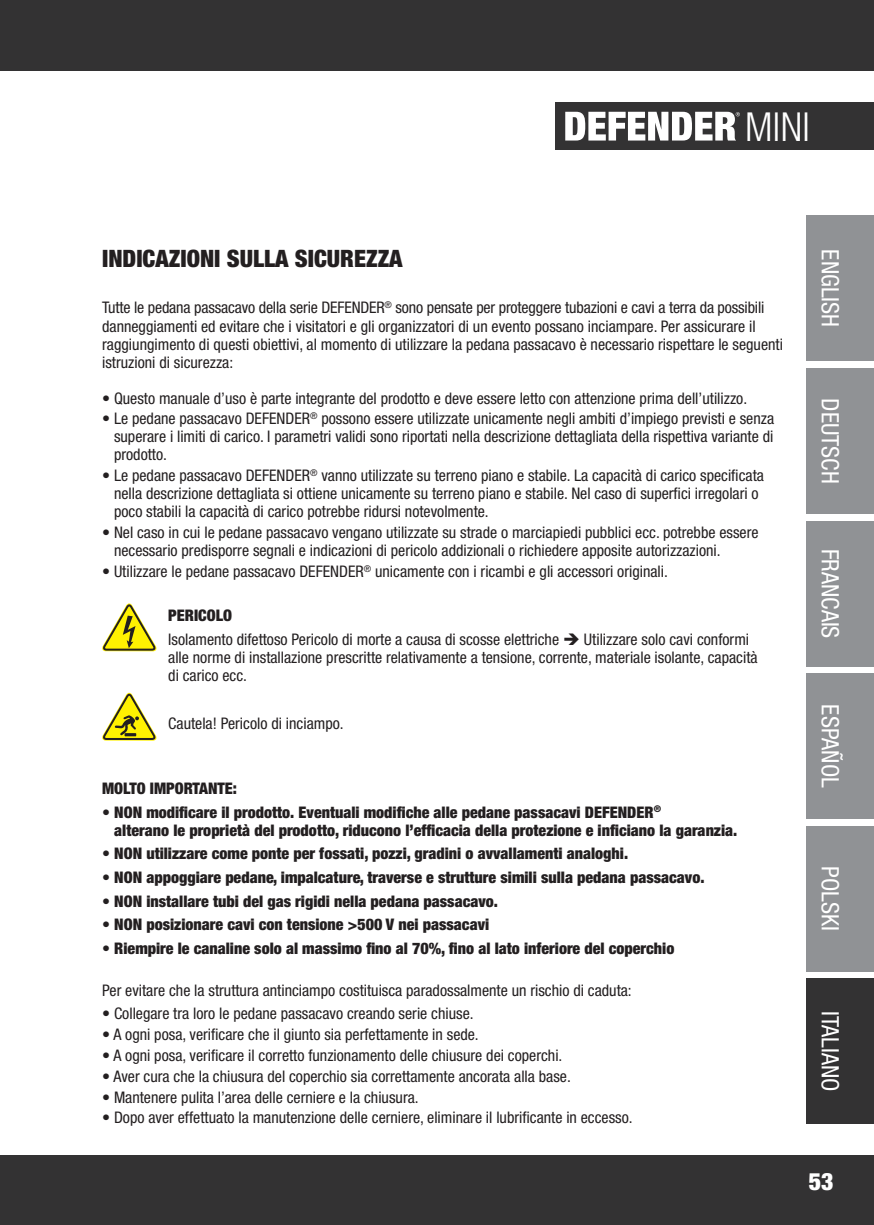
<style>
.page{position:relative;width:874px;height:1225px;background:#fff}
.page>*{position:absolute;margin:0;border:0;box-sizing:border-box;transform-origin:0 0}
.t1{font:300 condensed 40px "Helvetica Neue LT Pro";color:#fff}
.t2{font:condensed 24px "Helvetica Neue LT Std";color:#fff}
.t3{font:900 condensed 24px "Helvetica Neue LT Pro";color:#231f20}
.t4{font:900 condensed 24px "Helvetica Neue LT Std";color:#fff}
.t5{font:condensed 16px/18px "Helvetica Neue LT Pro";color:#231f20}
.t6{font:900 condensed 16px/18px "Helvetica Neue LT Pro";color:#231f20}
.s1{font-weight:900}
</style>
<div class="page">
<div style="left:0;top:1155px;width:873px;height:70px;background:#333233"></div>
<div style="left:0;top:0;width:873px;height:71px;background:#333233"></div>
<div style="left:806px;top:215px;width:67px;height:146px;background:#909295"></div>
<div style="left:806px;top:368px;width:67px;height:146px;background:#909295"></div>
<div style="left:806px;top:521px;width:67px;height:145px;background:#909295"></div>
<div style="left:806px;top:673px;width:67px;height:146px;background:#909295"></div>
<div style="left:806px;top:826px;width:67px;height:145px;background:#909295"></div>
<div style="left:806px;top:978px;width:67px;height:146px;background:#333233"></div>
<div style="left:554px;top:102px;width:319px;height:47px;background:#333233"></div>
<svg style="left:565px;top:112px;width:174px;height:28px"></svg>
<svg style="left:102px;top:603px;width:55px;height:49px"></svg>
<svg style="left:102px;top:692px;width:55px;height:49px"></svg>
<h1 class="t1" style="left:744px;top:104px;width:66px">MINI</h1>
<h2 class="t3" style="left:102px;top:244px;width:302px">INDICAZIONI SULLA SICUREZZA</h2>
<p class="t5" style="left:102px;top:299px;width:682px">Tutte le pedana passacavo della serie DEFENDER<sup>®</sup> sono pensate per proteggere tubazioni e cavi a terra da possibili danneggiamenti ed evitare che i visitatori e gli organizzatori di un evento possano inciampare. Per assicurare il raggiungimento di questi obiettivi, al momento di utilizzare la pedana passacavo è necessario rispettare le seguenti istruzioni di sicurezza:</p>
<p class="t5" style="left:102px;top:389px;width:646px">• Questo manuale d’uso è parte integrante del prodotto e deve essere letto con attenzione prima dell’utilizzo.</p>
<p class="t5" style="left:114px;top:409px;width:661px;text-align:justify;text-indent:-12px">• Le pedane passacavo DEFENDER<sup>®</sup> possono essere utilizzate unicamente negli ambiti d’impiego previsti e senza superare i limiti di carico. I parametri validi sono riportati nella descrizione dettagliata della rispettiva variante di prodotto.</p>
<p class="t5" style="left:114px;top:466px;width:651px;text-indent:-12px">• Le pedane passacavo DEFENDER<sup>®</sup> vanno utilizzate su terreno piano e stabile. La capacità di carico specificata nella descrizione dettagliata si ottiene unicamente su terreno piano e stabile. Nel caso di superfici irregolari o poco stabili la capacità di carico potrebbe ridursi notevolmente.</p>
<p class="t5" style="left:114px;top:523px;width:645px;text-indent:-12px">• Nel caso in cui le pedane passacavo vengano utilizzate su strade o marciapiedi pubblici ecc. potrebbe essere necessario predisporre segnali e indicazioni di pericolo addizionali o richiedere apposite autorizzazioni.</p>
<p class="t5" style="left:102px;top:562px;width:567px">• Utilizzare le pedane passacavo DEFENDER<sup>®</sup> unicamente con i ricambi e gli accessori originali.</p>
<p class="t5" style="left:168px;top:604px;width:582px;line-height:23.6px"><span class="s1">PERICOLO<br></span>Isolamento difettoso Pericolo di morte a causa di scosse elettriche ➔ Utilizzare solo cavi conformi</p>
<p class="t5" style="left:168px;top:648px;width:590px">alle norme di installazione prescritte relativamente a tensione, corrente, materiale isolante, capacità di carico ecc.</p>
<p class="t5" style="left:168px;top:713px;width:177px">Cautela! Pericolo di inciampo.</p>
<p class="t6" style="left:102px;top:779px;width:136px">MOLTO IMPORTANTE:</p>
<p class="t6" style="left:114px;top:802px;width:624px;text-indent:-12px">• NON modificare il prodotto. Eventuali modifiche alle pedane passacavi DEFENDER<sup>®<br></sup>alterano le proprietà del prodotto, riducono l’efficacia della protezione e inficiano la garanzia.</p>
<p class="t6" style="left:102px;top:844px;width:527px">• NON utilizzare come ponte per fossati, pozzi, gradini o avvallamenti analoghi.</p>
<p class="t6" style="left:102px;top:868px;width:603px">• NON appoggiare pedane, impalcature, traverse e strutture simili sulla pedana passacavo.</p>
<p class="t6" style="left:102px;top:891px;width:397px">• NON installare tubi del gas rigidi nella pedana passacavo.</p>
<p class="t6" style="left:102px;top:915px;width:388px">• NON posizionare cavi con tensione &gt;500 V nei passacavi</p>
<p class="t6" style="left:102px;top:939px;width:573px">• Riempire le canaline solo al massimo fino al 70%, fino al lato inferiore del coperchio</p>
<p class="t5" style="left:102px;top:980px;width:531px">Per evitare che la struttura antinciampo costituisca paradossalmente un rischio di caduta:</p>
<p class="t5" style="left:102px;top:1004px;width:373px">• Collegare tra loro le pedane passacavo creando serie chiuse.</p>
<p class="t5" style="left:102px;top:1025px;width:378px">• A ogni posa, verificare che il giunto sia perfettamente in sede.</p>
<p class="t5" style="left:102px;top:1046px;width:461px">• A ogni posa, verificare il corretto funzionamento delle chiusure dei coperchi.</p>
<p class="t5" style="left:102px;top:1067px;width:470px">• Aver cura che la chiusura del coperchio sia correttamente ancorata alla base.</p>
<p class="t5" style="left:102px;top:1087px;width:318px">• Mantenere pulita l’area delle cerniere e la chiusura.</p>
<p class="t5" style="left:102px;top:1108px;width:532px">• Dopo aver effettuato la manutenzione delle cerniere, eliminare il lubrificante in eccesso.</p>
<h2 class="t2" style="left:843px;top:249px;width:79px;rotate:90deg">ENGLISH</h2>
<h2 class="t2" style="left:843px;top:398px;width:87px;rotate:90deg">DEUTSCH</h2>
<h2 class="t2" style="left:843px;top:548px;width:91px;rotate:90deg">FRANCAIS</h2>
<h2 class="t2" style="left:843px;top:704px;width:85px;rotate:90deg">ESPAÑOL</h2>
<h2 class="t2" style="left:843px;top:866px;width:66px;rotate:90deg">POLSKI</h2>
<h2 class="t2" style="left:843px;top:1010px;width:82px;rotate:90deg">ITALIANO</h2>
<h2 class="t4" style="left:808px;top:1166px;width:26px">53</h2>
</div>
